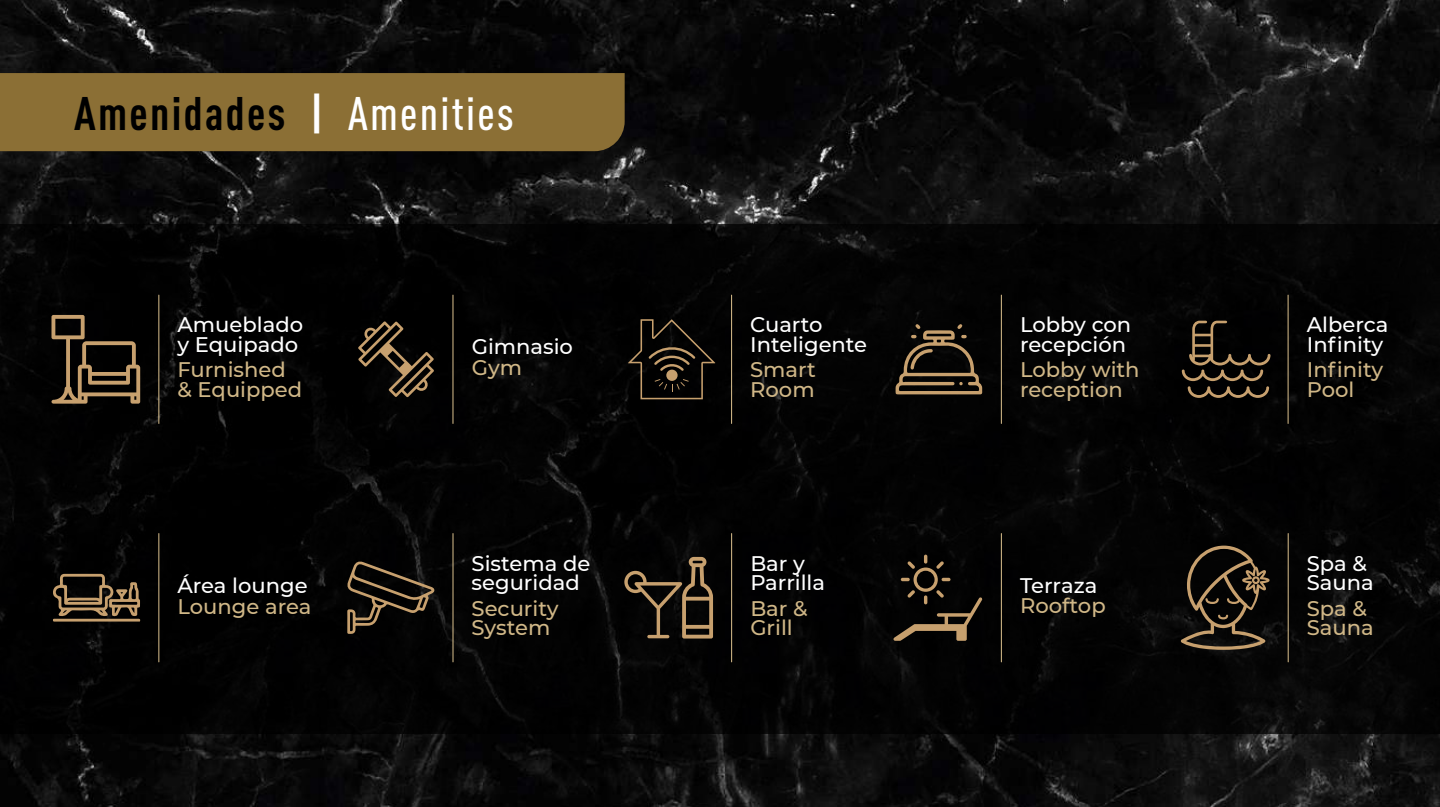
<style>
.page{position:relative;width:1440px;height:807px;background:#fff}
.page>*{position:absolute;margin:0;border:0;box-sizing:border-box;transform-origin:0 0}
.t1{font:700 condensed 46.35px "DIN Pro";letter-spacing:.05em;color:#000}
.t2{font:500 21.15px/19.6px "Montserrat";color:#fff}
.t3{font:500 21.15px/19.6px "Montserrat";color:#d0b787}
.s1{color:#fff}
.s2{font-weight:500;color:#fff}
</style>
<div class="page">
<img style="left:0;top:0;width:1440px;height:807px">
<div style="left:0;top:224px;width:1440px;height:509px;background:#000"></div>
<div style="left:0;top:73px;width:625px;height:78px;background:#8b6f35"></div>
<svg style="left:358px;top:321px;width:76px;height:76px"></svg>
<hr style="left:452px;top:295px;width:2px;height:129px;background:#d0b787">
<hr style="left:158px;top:295px;width:1px;height:129px;background:#d0b787">
<svg style="left:52px;top:315px;width:88px;height:89px"></svg>
<hr style="left:452px;top:533px;width:2px;height:129px;background:#d0b787">
<svg style="left:347px;top:561px;width:87px;height:73px"></svg>
<svg style="left:624px;top:557px;width:89px;height:82px"></svg>
<hr style="left:731px;top:533px;width:1px;height:129px;background:#d0b787">
<svg style="left:1182px;top:321px;width:89px;height:77px"></svg>
<hr style="left:1288px;top:295px;width:1px;height:129px;background:#d0b787">
<hr style="left:1288px;top:533px;width:1px;height:129px;background:#d0b787">
<svg style="left:1181px;top:546px;width:89px;height:104px"></svg>
<hr style="left:731px;top:295px;width:1px;height:129px;background:#d0b787">
<svg style="left:628px;top:319px;width:87px;height:80px"></svg>
<hr style="left:1001px;top:295px;width:1px;height:129px;background:#d0b787">
<svg style="left:896px;top:324px;width:86px;height:70px"></svg>
<hr style="left:158px;top:533px;width:1px;height:129px;background:#d0b787">
<svg style="left:53px;top:574px;width:88px;height:48px"></svg>
<hr style="left:1001px;top:533px;width:1px;height:129px;background:#d0b787">
<svg style="left:893px;top:555px;width:89px;height:86px"></svg>
<h1 class="t1" style="left:74px;top:79px;width:441px">Amenidades <span class="s1">|</span> <span class="s2">Amenities</span></h1>
<p class="t2" style="left:177px;top:314px;width:127px">Amueblado y Equipado</p>
<p class="t3" style="left:177px;top:359px;width:126px">Furnished &amp; Equipped</p>
<p class="t2" style="left:177px;top:575px;width:132px">Área lounge</p>
<p class="t3" style="left:177px;top:596px;width:135px">Lounge area</p>
<p class="t2" style="left:472px;top:336px;width:103px">Gimnasio</p>
<p class="t3" style="left:472px;top:357px;width:52px">Gym</p>
<p class="t2" style="left:472px;top:552px;width:120px">Sistema de seguridad</p>
<p class="t3" style="left:472px;top:597px;width:89px">Security<br>System</p>
<p class="t2" style="left:750px;top:314px;width:119px">Cuarto<br>Inteligente</p>
<p class="t3" style="left:750px;top:359px;width:67px">Smart<br>Room</p>
<p class="t2" style="left:750px;top:552px;width:76px">Bar y<br>Parrilla</p>
<p class="t3" style="left:750px;top:597px;width:59px">Bar &amp;<br>Grill</p>
<p class="t2" style="left:1020px;top:314px;width:113px">Lobby con recepción</p>
<p class="t3" style="left:1020px;top:359px;width:121px">Lobby with reception</p>
<p class="t2" style="left:1020px;top:574px;width:79px">Terraza</p>
<p class="t3" style="left:1020px;top:595px;width:87px">Rooftop</p>
<p class="t2" style="left:1307px;top:314px;width:83px">Alberca<br>Infinity</p>
<p class="t3" style="left:1307px;top:359px;width:78px">Infinity<br>Pool</p>
<p class="t2" style="left:1307px;top:552px;width:68px">Spa &amp;<br>Sauna</p>
<p class="t3" style="left:1307px;top:597px;width:68px">Spa &amp;<br>Sauna</p>
</div>
